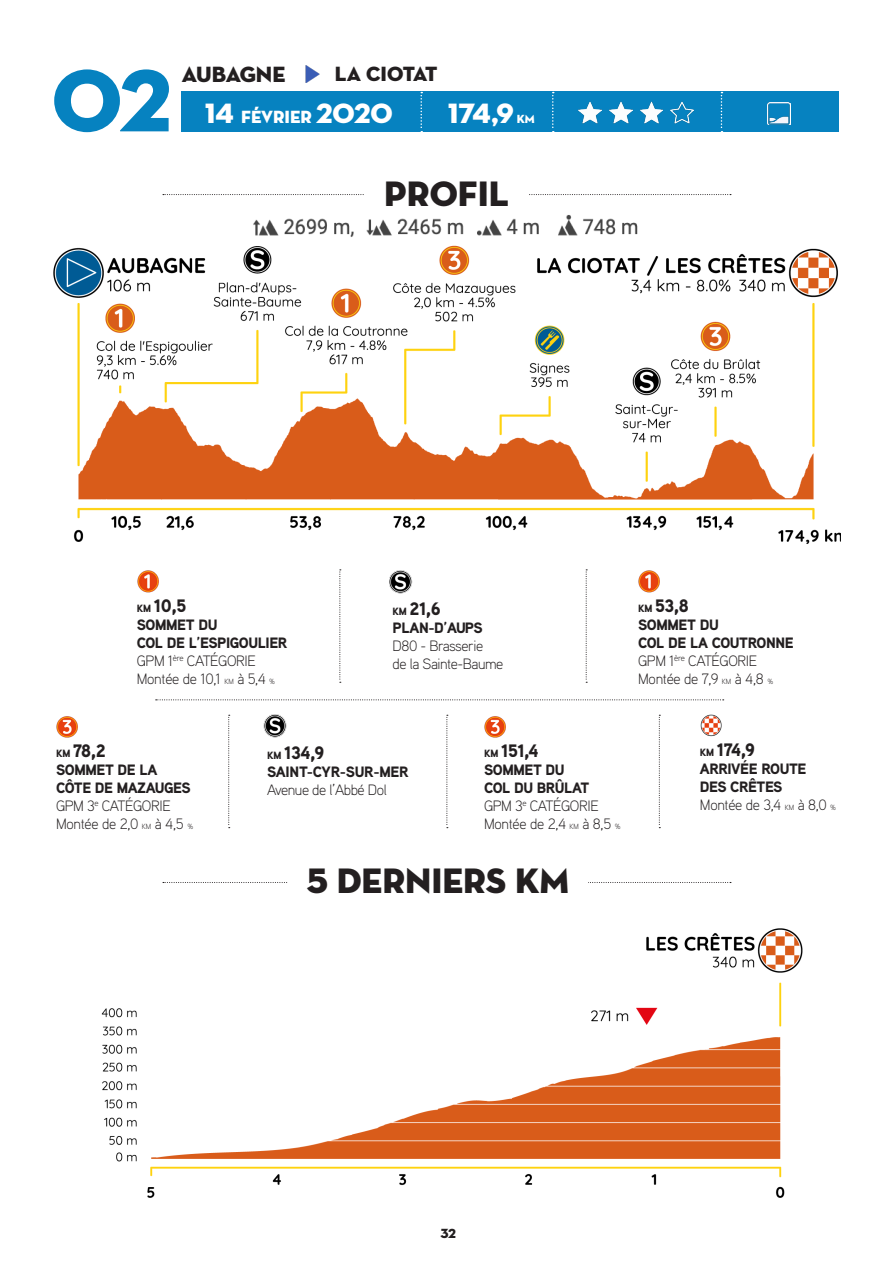
<style>
.page{position:relative;width:893px;height:1263px;background:#fff}
.page>*{position:absolute;margin:0;border:0;box-sizing:border-box;transform-origin:0 0}
.t1{font:90px "Neutra Disp Titling";color:#0682c0}
.t2{font:36px "Neutra Disp Titling";color:#231f20}
.t3{font:28.5px "Neutra Disp Titling";color:#fff}
.t4{font:22.5px "Neutra Disp Titling";letter-spacing:-.005em;color:#231f20}
.t5{font:21px "Neutra Disp Titling";letter-spacing:-.02em;color:#231f20}
.t6{font:900 18px "Aaux Pro";letter-spacing:-.02em;color:#231f20}
.t7{font:18px "Neutra Disp Titling";color:#fff}
.t8{font:300 15px "Aaux Pro";letter-spacing:-.03em;color:#231f20}
.t9{font:900 15px "Aaux Pro";letter-spacing:-.03em;color:#231f20}
.interABC{font:13.5px "Neutra Disp Titling";color:#231f20}
.t10{font:12px "Neutra Disp Titling";color:#fff}
.s1{font-size:28.5px}
.s2{font-size:10.5px}
.s3{font-size:7.5px}
</style>
<div class="page">
<img style="left:53px;top:245px;width:787px;height:299px">
<svg style="left:163px;top:194px;width:568px;height:1px"></svg>
<div style="left:365px;top:177px;width:163px;height:36px;background:#fff"></div>
<svg style="left:163px;top:882px;width:568px;height:1px"></svg>
<div style="left:288px;top:865px;width:300px;height:36px;background:#fff"></div>
<img style="left:305px;top:65px;width:15px;height:17px">
<div style="left:182px;top:92px;width:657px;height:40px;background:#0682c0"></div>
<svg style="left:420px;top:92px;width:2px;height:40px"></svg>
<svg style="left:552px;top:92px;width:2px;height:40px"></svg>
<svg style="left:721px;top:92px;width:1px;height:40px"></svg>
<img style="left:640px;top:101px;width:23px;height:23px">
<img style="left:579px;top:101px;width:22px;height:23px">
<img style="left:609px;top:101px;width:23px;height:23px">
<img style="left:671px;top:101px;width:22px;height:23px">
<img style="left:767px;top:102px;width:23px;height:23px">
<img style="left:137px;top:570px;width:22px;height:23px">
<img style="left:389px;top:570px;width:24px;height:24px">
<svg style="left:339px;top:569px;width:2px;height:114px"></svg>
<svg style="left:586px;top:569px;width:1px;height:114px"></svg>
<img style="left:264px;top:714px;width:23px;height:24px">
<img style="left:638px;top:570px;width:22px;height:23px">
<img style="left:56px;top:716px;width:22px;height:22px">
<img style="left:484px;top:716px;width:22px;height:22px">
<svg style="left:228px;top:715px;width:2px;height:113px"></svg>
<svg style="left:446px;top:715px;width:2px;height:113px"></svg>
<svg style="left:156px;top:699px;width:568px;height:1px"></svg>
<img style="left:700px;top:714px;width:22px;height:23px">
<svg style="left:659px;top:715px;width:1px;height:113px"></svg>
<img style="left:101px;top:928px;width:702px;height:270px">
<img style="left:253px;top:215px;width:385px;height:22px">
<h1 class="t1" style="left:52px;top:44px;width:121px">02</h1>
<p class="t4" style="left:182px;top:60px;width:105px">AUBAGNE</p>
<p class="t5" style="left:335px;top:61px;width:104px">LA CIOTAT</p>
<p class="t7" style="left:205px;top:106px;width:189px"><span class="s1">14</span> FÉVRIER <span class="s1">2020</span></p>
<p class="t3" style="left:448px;top:95px;width:67px">174,9</p>
<p class="t10" style="left:517px;top:111px;width:20px">KM</p>
<p class="t2" style="left:384px;top:171px;width:126px">PROFIL</p>
<p class="t6" style="left:137px;top:594px;width:51px"><span class="s2">KM</span> 10,5</p>
<p class="t9" style="left:137px;top:615px;width:82px">SOMMET DU</p>
<p class="t9" style="left:137px;top:633px;width:152px">COL DE L’ESPIGOULIER</p>
<p class="t8" style="left:137px;top:651px;width:121px">GPM 1<sup>ère</sup> CATÉGORIE</p>
<p class="t8" style="left:137px;top:669px;width:140px">Montée de 10,1 <span class="s3">KM</span> à 5,4 <span class="s3">%</span></p>
<p class="t6" style="left:393px;top:597px;width:50px"><span class="s2">KM</span> 21,6</p>
<p class="t9" style="left:393px;top:618px;width:92px">PLAN-D’AUPS</p>
<p class="t8" style="left:393px;top:636px;width:92px">D80 - Brasserie</p>
<p class="t8" style="left:393px;top:654px;width:112px">de la Sainte-Baume</p>
<p class="t6" style="left:638px;top:594px;width:52px"><span class="s2">KM</span> 53,8</p>
<p class="t9" style="left:638px;top:615px;width:82px">SOMMET DU</p>
<p class="t9" style="left:638px;top:633px;width:157px">COL DE LA COUTRONNE</p>
<p class="t8" style="left:638px;top:651px;width:121px">GPM 1<sup>ère</sup> CATÉGORIE</p>
<p class="t8" style="left:638px;top:669px;width:137px">Montée de 7,9 <span class="s3">KM</span> à 4,8 <span class="s3">%</span></p>
<p class="t6" style="left:56px;top:739px;width:51px"><span class="s2">KM</span> 78,2</p>
<p class="t9" style="left:56px;top:760px;width:103px">SOMMET DE LA</p>
<p class="t9" style="left:56px;top:778px;width:136px">CÔTE DE MAZAUGES</p>
<p class="t8" style="left:56px;top:796px;width:116px">GPM 3<sup>e</sup> CATÉGORIE</p>
<p class="t8" style="left:56px;top:814px;width:139px">Montée de 2,0 <span class="s3">KM</span> à 4,5 <span class="s3">%</span></p>
<p class="t6" style="left:267px;top:741px;width:59px"><span class="s2">KM</span> 134,9</p>
<p class="t9" style="left:267px;top:762px;width:143px">SAINT-CYR-SUR-MER</p>
<p class="t8" style="left:267px;top:780px;width:121px">Avenue de l’Abbé Dol</p>
<p class="t6" style="left:484px;top:739px;width:56px"><span class="s2">KM</span> 151,4</p>
<p class="t9" style="left:484px;top:760px;width:82px">SOMMET DU</p>
<p class="t9" style="left:484px;top:778px;width:107px">COL DU BRÛLAT</p>
<p class="t8" style="left:484px;top:796px;width:116px">GPM 3<sup>e</sup> CATÉGORIE</p>
<p class="t8" style="left:484px;top:814px;width:138px">Montée de 2,4 <span class="s3">KM</span> à 8,5 <span class="s3">%</span></p>
<p class="t2" style="left:307px;top:859px;width:264px">5 DERNIERS KM</p>
<p class="t6" style="left:700px;top:738px;width:57px"><span class="s2">KM</span> 174,9</p>
<p class="t9" style="left:700px;top:759px;width:108px">ARRIVÉE ROUTE</p>
<p class="t9" style="left:700px;top:777px;width:84px">DES CRÊTES</p>
<p class="t8" style="left:700px;top:795px;width:138px">Montée de 3,4 <span class="s3">KM</span> à 8,0 <span class="s3">%</span></p>
<p class="interABC" style="left:440px;top:1225px;width:17px">32</p>
</div>
